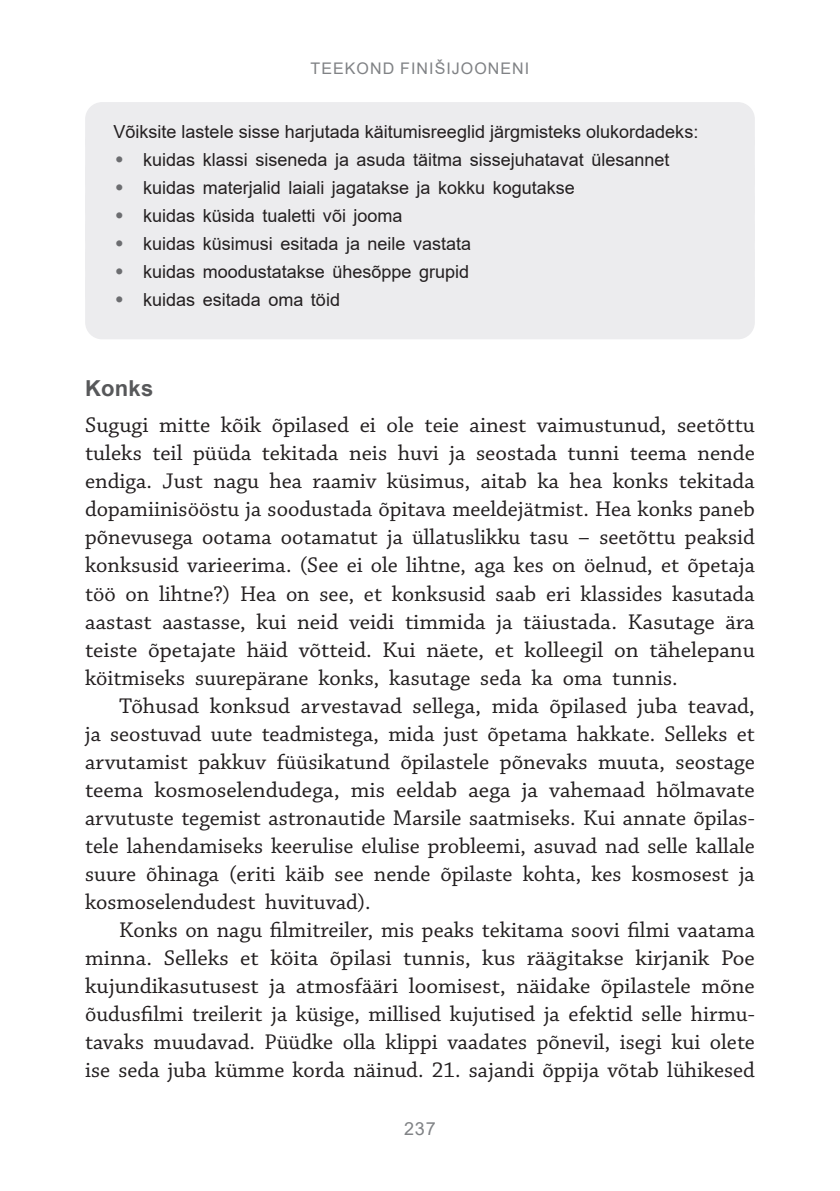
<style>
.page{position:relative;width:840px;height:1191px;background:#fff}
.page>*{position:absolute;margin:0;border:0;box-sizing:border-box;transform-origin:0 0}
.t1{font:22.4px/28px "Chaparral Pro";color:#231f20;text-align:justify}
.t2{font:700 22px "Arial";letter-spacing:.01em;color:#57585a}
.t3{font:18px "Arial";color:#231f20}
.t4{font:18px "Arial";color:#808285}
.t5{font:16px "Arial";letter-spacing:.065em;color:#808285}
.s1{font-size:24px;color:#6c6d70}
</style>
<div class="page">
<div style="left:85px;top:102px;width:669px;height:57px;background:#ececee;border-radius:17px"></div>
<div style="left:85px;top:126px;width:669px;height:73px;background:#ececee;border-radius:17px"></div>
<div style="left:85px;top:154px;width:669px;height:73px;background:#ececee;border-radius:17px"></div>
<div style="left:85px;top:182px;width:669px;height:73px;background:#ececee;border-radius:17px"></div>
<div style="left:85px;top:210px;width:669px;height:73px;background:#ececee;border-radius:17px"></div>
<div style="left:85px;top:238px;width:669px;height:73px;background:#ececee;border-radius:17px"></div>
<div style="left:85px;top:266px;width:669px;height:73px;background:#ececee;border-radius:17px"></div>
<p class="t5" style="left:310px;top:57px;width:220px">TEEKOND FINIŠIJOONENI</p>
<p class="t3" style="left:113px;top:119px;width:586px">Võiksite lastele sisse harjutada käitumisreeglid järgmisteks olukordadeks:</p>
<p class="t3" style="left:115px;top:147px;width:555px"><span class="s1">•</span> kuidas klassi siseneda ja asuda täitma sissejuhatavat ülesannet</p>
<p class="t3" style="left:115px;top:175px;width:461px"><span class="s1">•</span> kuidas materjalid laiali jagatakse ja kokku kogutakse</p>
<p class="t3" style="left:115px;top:203px;width:289px"><span class="s1">•</span> kuidas küsida tualetti või jooma</p>
<p class="t3" style="left:115px;top:231px;width:357px"><span class="s1">•</span> kuidas küsimusi esitada ja neile vastata</p>
<p class="t3" style="left:115px;top:259px;width:355px"><span class="s1">•</span> kuidas moodustatakse ühesõppe grupid</p>
<p class="t3" style="left:115px;top:287px;width:226px"><span class="s1">•</span> kuidas esitada oma töid</p>
<p class="t2" style="left:85px;top:373px;width:70px">Konks</p>
<p class="t1" style="left:85px;top:412px;width:671px">Sugugi mitte kõik õpilased ei ole teie ainest vaimustunud, seetõttu tuleks teil püüda tekitada neis huvi ja seostada tunni teema nende endiga. Just nagu hea raamiv küsimus, aitab ka hea konks tekitada dopamiinisööstu ja soodustada õpitava meeldejätmist. Hea konks paneb põnevusega ootama ootamatut ja üllatuslikku tasu - seetõttu peaksid konksusid varieerima. (See ei ole lihtne, aga kes on öelnud, et õpetaja töö on lihtne?) Hea on see, et konksusid saab eri klassides kasutada aastast aastasse, kui neid veidi timmida ja täiustada. Kasutage ära teiste õpetajate häid võtteid. Kui näete, et kolleegil on tähelepanu köitmiseks suurepärane konks, kasutage seda ka oma tunnis.</p>
<p class="t1" style="left:85px;top:692px;width:671px;text-indent:34px">Tõhusad konksud arvestavad sellega, mida õpilased juba teavad, ja seostuvad uute teadmistega, mida just õpetama hakkate. Selleks et arvutamist pakkuv füüsikatund õpilastele põnevaks muuta, seostage teema kosmoselendudega, mis eeldab aega ja vahemaad hõlmavate arvutuste tegemist astronautide Marsile saatmiseks. Kui annate õpilas&shy;tele lahendamiseks keerulise elulise probleemi, asuvad nad selle kallale suure õhinaga (eriti käib see nende õpilaste kohta, kes kosmosest ja kosmoselendudest huvituvad).</p>
<p class="t1" style="left:85px;top:916px;width:671px;text-indent:34px">Konks on nagu filmitreiler, mis peaks tekitama soovi filmi vaatama minna. Selleks et köita õpilasi tunnis, kus räägitakse kirjanik Poe kujundikasutusest ja atmosfääri loomisest, näidake õpilastele mõne õudusfilmi treilerit ja küsige, millised kujutised ja efektid selle hirmu&shy;tavaks muudavad. Püüdke olla klippi vaadates põnevil, isegi kui olete ise seda juba kümme korda näinud. 21. sajandi õppija võtab lühikesed</p>
<p class="t4" style="left:404px;top:1116px;width:33px">237</p>
</div>
